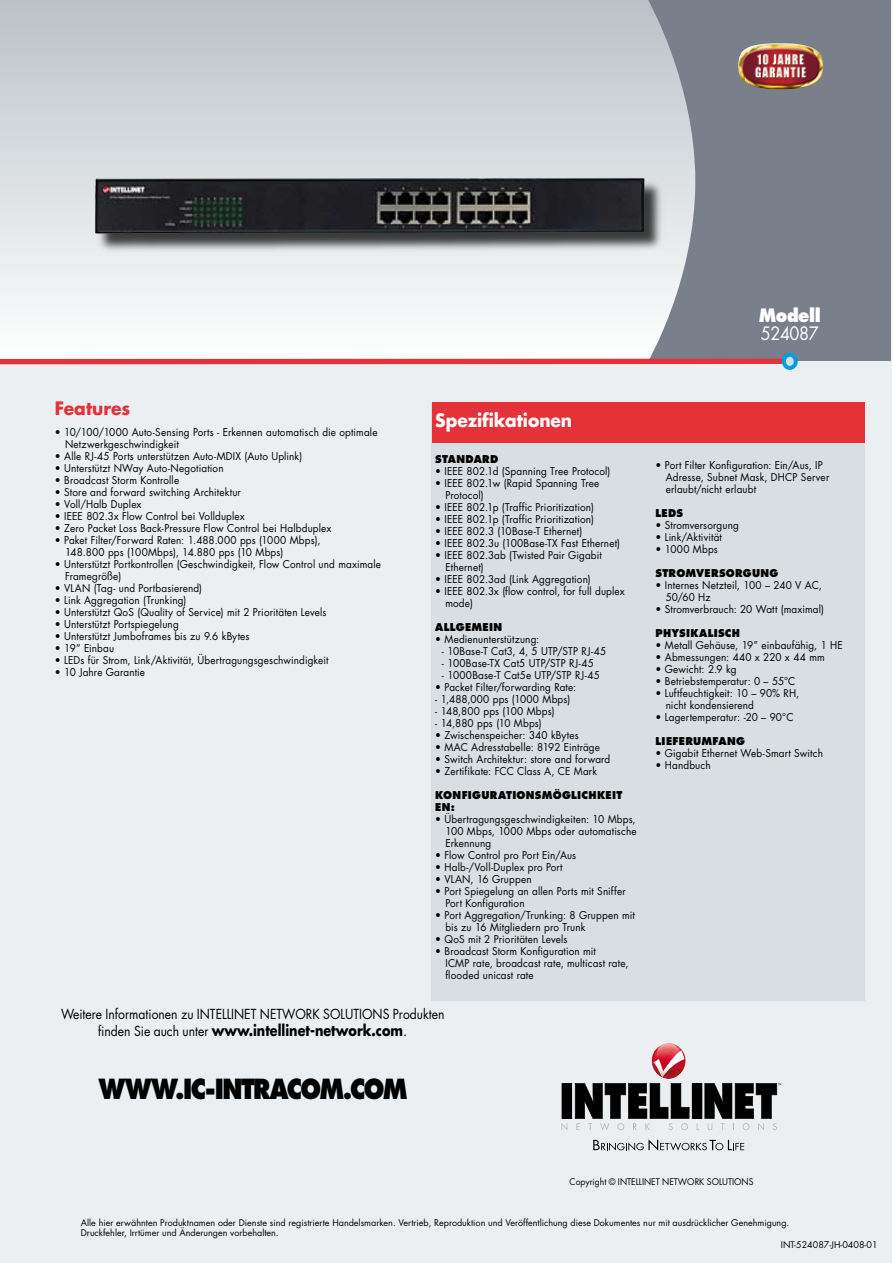
<style>
.page{position:relative;width:893px;height:1263px;background:#fff}
.page>*{position:absolute;margin:0;border:0;box-sizing:border-box;transform-origin:0 0}
.t1{font:800 27px "Futura Std";color:#000;scale:.85 1}
.t2{font:700 18px "Futura Std";letter-spacing:-.005em;color:#fff;scale:.95 1}
.t3{font:700 18px "Futura Std";color:#e53138;scale:.95 1}
.t4{font:800 18px "Futura Std";color:#fff;scale:.9 1}
.t5{font:18px "Futura Std";letter-spacing:-.025em;color:#fff;scale:.9 1}
.t6{font:700 15px "Futura Std";color:#000;scale:.85 1}
.t7{font:13.5px "Futura Std";color:#000;scale:.9 1}
.t8{font:10.5px/12px "Futura Std";letter-spacing:.015em;color:#000;scale:.95 1}
.t9{font:800 10.5px/12px "Futura Std";letter-spacing:.03em;color:#000;scale:.95 1}
.t10{font:9px/10.5px "Futura Std";color:#000}
.t11{font:9px "Futura Std";color:#000;scale:.95 1}
.s1{font-weight:400;font-size:13.5px}
.s2{font-weight:400}
</style>
<div class="page">
<div style="left:0;top:0;width:702px;height:361px;background:linear-gradient(to bottom,#bac3c7,#fefefe)"></div>
<svg style="left:648px;top:0;width:243px;height:361px;background:#868b94"></svg>
<div style="left:0;top:361px;width:891px;height:902px;background:#eceff1"></div>
<div style="left:431px;top:403px;width:433px;height:598px;background:#d8dee1"></div>
<div style="left:0;top:359px;width:783px;height:5px;background:#e53138"></div>
<div style="left:784px;top:355px;width:12px;height:13px;background:#d8dee1;border-radius:50%"></div>
<div style="left:782px;top:353px;width:16px;height:17px;border:4px solid #009ee0;border-radius:50%"></div>
<div style="left:432px;top:402px;width:432px;height:40px;background:#e53138"></div>
<div style="left:55px;top:969px;width:396px;height:162px;background:#eceff1"></div>
<img style="left:798px;top:49px;width:26px;height:39px">
<img style="left:655px;top:1043px;width:27px;height:7px">
<svg style="left:561px;top:1050px;width:220px;height:80px"></svg>
<svg style="left:593px;top:1139px;width:151px;height:11px"></svg>
<div style="left:96px;top:178px;width:569px;height:76px;background:#000;opacity:.75"></div>
<img style="left:95px;top:177px;width:550px;height:57px">
<h2 class="t4" style="left:759px;top:304px;width:71px">MODELL</h2>
<h2 class="t5" style="left:761px;top:322px;width:66px">524087</h2>
<h2 class="t3" style="left:55px;top:397px;width:81px">Features</h2>
<p class="t8" style="left:65px;top:427px;width:330px;text-indent:-10px">• 10/100/1000 Auto-Sensing Ports - Erkennen automatisch die optimale<br>Netzwerkgeschwindigkeit</p>
<p class="t8" style="left:55px;top:451px;width:262px">• Alle RJ-45 Ports unterstützen Auto-MDIX (Auto Uplink)</p>
<p class="t8" style="left:55px;top:463px;width:179px">• Unterstützt NWay Auto-Negotiation</p>
<p class="t8" style="left:55px;top:475px;width:132px">• Broadcast Storm Kontrolle</p>
<p class="t8" style="left:55px;top:487px;width:197px">• Store and forward switching Architektur</p>
<p class="t8" style="left:55px;top:499px;width:93px">• Voll/Halb Duplex</p>
<p class="t8" style="left:55px;top:511px;width:201px">• IEEE 802.3x Flow Control bei Vollduplex</p>
<p class="t8" style="left:55px;top:523px;width:293px">• Zero Packet Loss Back-Pressure Flow Control bei Halbduplex</p>
<p class="t8" style="left:65px;top:535px;width:270px;text-indent:-10px">• Paket Filter/Forward Raten: 1.488.000 pps (1000 Mbps),<br>148.800 pps (100Mbps), 14.880 pps (10 Mbps)</p>
<p class="t8" style="left:65px;top:559px;width:334px;text-indent:-10px">• Unterstützt Portkontrollen (Geschwindigkeit, Flow Control und maximale<br>Framegröße)</p>
<p class="t8" style="left:55px;top:583px;width:156px">• VLAN (Tag- und Portbasierend)</p>
<p class="t8" style="left:55px;top:595px;width:140px">• Link Aggregation (Trunking)</p>
<p class="t8" style="left:55px;top:607px;width:287px">• Unterstützt QoS (Quality of Service) mit 2 Prioritäten Levels</p>
<p class="t8" style="left:55px;top:619px;width:132px">• Unterstützt Portspiegelung</p>
<p class="t8" style="left:55px;top:631px;width:206px">• Unterstützt Jumboframes bis zu 9.6 kBytes</p>
<p class="t8" style="left:55px;top:643px;width:64px">• 19” Einbau</p>
<p class="t8" style="left:55px;top:655px;width:289px">• LEDs für Strom, Link/Aktivität, Übertragungsgeschwindigkeit</p>
<p class="t8" style="left:55px;top:667px;width:96px">• 10 Jahre Garantie</p>
<h2 class="t2" style="left:435px;top:408px;width:146px">Spezifikationen</h2>
<p class="t9" style="left:435px;top:453px;width:68px">STANDARD</p>
<p class="t8" style="left:435px;top:465px;width:186px">• IEEE 802.1d (Spanning Tree Protocol)</p>
<p class="t8" style="left:445px;top:477px;width:164px;text-indent:-10px">• IEEE 802.1w (Rapid Spanning Tree<br>Protocol)</p>
<p class="t8" style="left:435px;top:501px;width:169px">• IEEE 802.1p (Traffic Prioritization)</p>
<p class="t8" style="left:435px;top:513px;width:169px">• IEEE 802.1p (Traffic Prioritization)</p>
<p class="t8" style="left:435px;top:525px;width:156px">• IEEE 802.3 (10Base-T Ethernet)</p>
<p class="t8" style="left:435px;top:537px;width:196px">• IEEE 802.3u (100Base-TX Fast Ethernet)</p>
<p class="t8" style="left:445px;top:549px;width:166px;text-indent:-10px">• IEEE 802.3ab (Twisted Pair Gigabit<br>Ethernet)</p>
<p class="t8" style="left:435px;top:573px;width:165px">• IEEE 802.3ad (Link Aggregation)</p>
<p class="t8" style="left:445px;top:585px;width:190px;text-indent:-10px">• IEEE 802.3x (flow control, for full duplex mode)</p>
<p class="t9" style="left:435px;top:621px;width:32px">ALLGEME</p>
<p class="t9" style="left:489px;top:621px;width:15px">IN</p>
<p class="t8" style="left:435px;top:633px;width:111px">• Medienunterstützung:</p>
<p class="t8" style="left:442px;top:645px;width:175px">- 10Base-T Cat3, 4, 5 UTP/STP RJ-45</p>
<p class="t8" style="left:442px;top:657px;width:162px">- 100Base-TX Cat5 UTP/STP RJ-45</p>
<p class="t8" style="left:442px;top:669px;width:168px">- 1000Base-T Cat5e UTP/STP RJ-45</p>
<p class="t8" style="left:435px;top:681px;width:150px">• Packet Filter/forwarding Rate:</p>
<p class="t8" style="left:435px;top:693px;width:144px">- 1,488,000 pps (1000 Mbps)</p>
<p class="t8" style="left:435px;top:705px;width:127px">- 148,800 pps (100 Mbps)</p>
<p class="t8" style="left:435px;top:717px;width:114px">- 14,880 pps (10 Mbps)</p>
<p class="t8" style="left:435px;top:729px;width:153px">• Zwischenspeicher: 340 kBytes</p>
<p class="t8" style="left:435px;top:741px;width:175px">• MAC Adresstabelle: 8192 Einträge</p>
<p class="t8" style="left:435px;top:753px;width:186px">• Switch Architektur: store and forward</p>
<p class="t8" style="left:435px;top:765px;width:172px">• Zertifikate: FCC Class A, CE Mark</p>
<p class="t9" style="left:435px;top:789px;width:198px">KONFIGU RATIONSMÖGLICHKEIT<br>EN:</p>
<p class="t8" style="left:445px;top:813px;width:203px;text-align:justify;text-indent:-10px">• Übertragungsgeschwindigkeiten: 10 Mbps, 100 Mbps, 1000 Mbps oder automatische Erkennung</p>
<p class="t8" style="left:435px;top:849px;width:150px">• Flow Control pro Port Ein/Aus</p>
<p class="t8" style="left:435px;top:861px;width:136px">• Halb-/Voll-Duplex pro Port</p>
<p class="t8" style="left:435px;top:873px;width:103px">• VLAN, 16 Gruppen</p>
<p class="t8" style="left:445px;top:885px;width:191px;text-indent:-10px">• Port Spiegelung an allen Ports mit Sniffer<br>Port Konfiguration</p>
<p class="t8" style="left:445px;top:909px;width:201px;text-indent:-10px">• Port Aggregation/Trunking: 8 Gruppen mit bis zu 16 Mitgliedern pro Trunk</p>
<p class="t8" style="left:435px;top:933px;width:141px">• QoS mit 2 Prioritäten Levels</p>
<p class="t8" style="left:445px;top:945px;width:194px;text-indent:-10px">• Broadcast Storm Konfiguration mit<br>ICMP rate, broadcast rate, multicast rate, flooded unicast rate</p>
<p class="t7" style="left:61px;top:1006px;width:427px">Weitere Informationen zu INTELLINET NETWORK SOLUTIONS Produkten</p>
<h3 class="t6" style="left:98px;top:1020px;width:365px"><span class="s1">finden Sie auch unter</span> www.intellinet-network.com<span class="s2">.</span></h3>
<h1 class="t1" style="left:99px;top:1071px;width:156px">WWW.IC -INTRACO</h1>
<h1 class="t1" style="left:319px;top:1071px;width:105px">M.COM</h1>
<p class="t8" style="left:666px;top:459px;width:174px;text-indent:-10px">• Port Filter Konfiguration: Ein/Aus, IP<br>Adresse, Subnet Mask, DHCP Server erlaubt/nicht erlaubt</p>
<p class="t9" style="left:656px;top:507px;width:22px">LEDS</p>
<p class="t8" style="left:656px;top:519px;width:89px">• Stromversorgung</p>
<p class="t8" style="left:656px;top:531px;width:71px">• Link/Aktivität</p>
<p class="t8" style="left:656px;top:543px;width:67px">• 1000 Mbps</p>
<p class="t9" style="left:656px;top:567px;width:129px">STROMVERSORGU NG</p>
<p class="t8" style="left:666px;top:579px;width:166px;text-indent:-10px">• Internes Netzteil, 100 – 240 V AC,<br>50/60 Hz</p>
<p class="t8" style="left:656px;top:603px;width:179px">• Stromverbrauch: 20 Watt (maximal)</p>
<p class="t9" style="left:656px;top:627px;width:90px">PHYSIKALISCH</p>
<p class="t8" style="left:656px;top:639px;width:199px">• Metall Gehäuse, 19” einbaufähig, 1 HE</p>
<p class="t8" style="left:656px;top:651px;width:180px">• Abmessungen: 440 x 220 x 44 mm</p>
<p class="t8" style="left:656px;top:663px;width:87px">• Gewicht: 2.9 kg</p>
<p class="t8" style="left:656px;top:675px;width:149px">• Betriebstemperatur: 0 – 55°C</p>
<p class="t8" style="left:666px;top:687px;width:142px;text-indent:-10px">• Luftfeuchtigkeit: 10 – 90% RH, nicht kondensierend</p>
<p class="t8" style="left:656px;top:711px;width:147px">• Lagertemperatur: -20 – 90°C</p>
<p class="t9" style="left:656px;top:735px;width:19px">LIEFE</p>
<p class="t9" style="left:685px;top:735px;width:18px">RUMF</p>
<p class="t9" style="left:718px;top:735px;width:28px">ANG</p>
<p class="t8" style="left:656px;top:747px;width:178px">• Gigabit Ethernet Web-Smart Switch</p>
<p class="t8" style="left:656px;top:759px;width:60px">• Handbuch</p>
<p class="t11" style="left:570px;top:1176px;width:195px">Copyright © INTELLINET NETWORK SOLUTIONS</p>
<p class="t10" style="left:81px;top:1217px;width:710px">Alle hier erwähnten Produktnamen oder Dienste sind registrierte Handelsmarken. Vertrieb, Reproduktion und Veröffentlichung diese Dokumentes nur mit ausdrücklicher Genehmigung.<br>Druckfehler, Irrtümer und Änderungen vorbehalten.</p>
<p class="t10" style="left:781px;top:1239px;width:98px">INT-524087-JH-0408-01</p>
</div>
